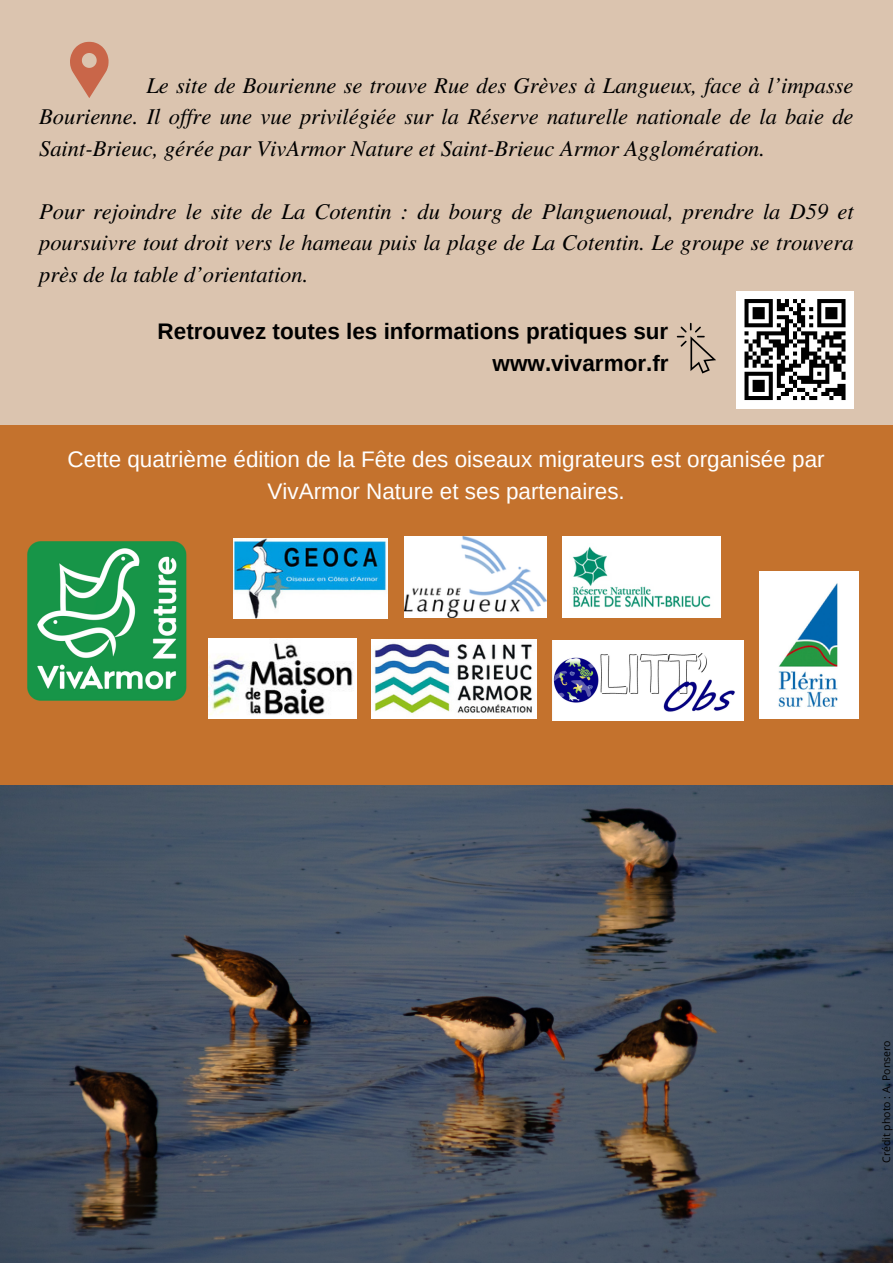
<style>
.page{position:relative;width:893px;height:1264px;background:#fff}
.page>*{position:absolute;margin:0;border:0;box-sizing:border-box;transform-origin:0 0}
.t1{font:italic 22.5px/31.5px "Te X Gyre Termes";color:#000;text-align:justify}
.t2{font:22.5px/31.5px "Arimo";color:#fff;text-align:center}
.t3{font:700 22.5px "Arimo";color:#000}
.t4{font:10.5px "Open Sans";color:#000}
</style>
<div class="page">
<div style="left:0;top:0;width:892px;height:426px;background:#dbc4af"></div>
<img style="left:0;top:784px;width:892px;height:478px">
<div style="left:0;top:425px;width:892px;height:359px;background:#c4722d"></div>
<svg style="left:70px;top:41px;width:39px;height:57px"></svg>
<img style="left:404px;top:537px;width:142px;height:81px">
<img style="left:234px;top:538px;width:154px;height:80px">
<img style="left:209px;top:638px;width:147px;height:80px">
<img style="left:562px;top:537px;width:158px;height:81px">
<img style="left:371px;top:639px;width:166px;height:79px">
<img style="left:27px;top:541px;width:160px;height:160px">
<svg style="left:676px;top:323px;width:40px;height:50px"></svg>
<div style="left:736px;top:291px;width:117px;height:117px;background:#fff"></div>
<svg style="left:744px;top:299px;width:101px;height:101px"></svg>
<img style="left:552px;top:640px;width:191px;height:80px">
<img style="left:759px;top:571px;width:99px;height:147px">
<p class="t1" style="left:39px;top:68px;width:816px;text-indent:107px">Le site de Bourienne se trouve Rue des Grèves à Langueux, face à l’impasse Bourienne. Il of re une vue privilégiée sur la Réserve naturelle nationale de la baie de Saint-Brieuc, gérée par VivArmor Nature et Saint-Brieuc Armor Agglomération.</p>
<p class="t1" style="left:39px;top:194px;width:816px">Pour rejoindre le site de La Cotentin : du bourg de Planguenoual, prendre la D59 et poursuivre tout droit vers le hameau puis la plage de La Cotentin. Le groupe se trouvera près de la table d’orientation.</p>
<p class="t3" style="left:158px;top:319px;width:512px">Retrouvez toutes les informations pratiques sur</p>
<p class="t3" style="left:492px;top:350px;width:178px">www.vivarmor.fr</p>
<p class="t2" style="left:67px;top:443px;width:758px">Cette quatrième édition de la Fête des oiseaux migrateurs est organisée par<br>VivArmor Nature et ses partenaires.</p>
<p class="t4" style="left:879px;top:1162px;width:124px;rotate:-90deg">Crédit photo : A. Ponsero</p>
</div>
